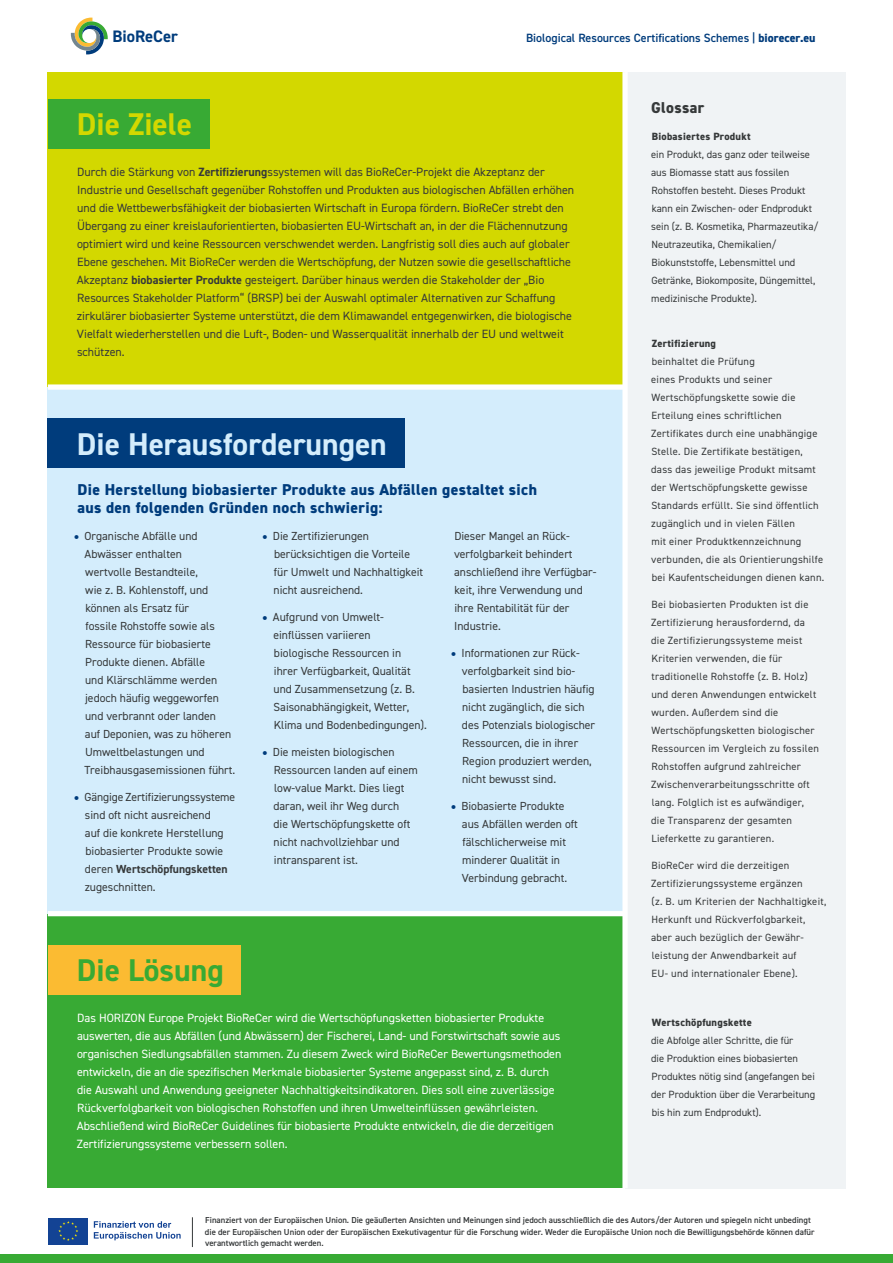
<style>
.page{position:relative;width:893px;height:1263px;background:#fff}
.page>*{position:absolute;margin:0;border:0;box-sizing:border-box;transform-origin:0 0}
.t1{font:700 31.5px "DIN2014";color:#d4edfc}
.t2{font:700 31.5px "DIN2014";color:#38aa34}
.t3{font:700 31.5px "DIN2014";color:#d3d800}
.t4{font:700 16.65px "DIN2014";color:#003c7c}
.t5{font:800 15.75px/18px "DIN2014";letter-spacing:.025em;color:#003c7c}
.t6{font:800 15.75px "DIN2014";letter-spacing:.025em;color:#36393a}
.t7{font:12px/18px "DIN2014";color:#36393a}
.t8{font:12px/18px "DIN2014";color:#fff}
.t9{font:600 12px "DIN2014";color:#003c7c}
.t10{font:11.7px/18px "DIN2014";color:#36393a}
.t11{font:10.5px/18px "DIN2014";letter-spacing:.025em;color:#36393a}
.t12{font:10.5px/18px "DIN2014";color:#36393a}
.t13{font:800 10.5px "DIN2014";letter-spacing:.025em;color:#36393a}
.t14{font:600 8.7px/11.7px "DIN2014";color:#36393a}
.s1{font-weight:800}
.s2{font-weight:700}
.s3{font-size:23.4px;color:#003c7c}
</style>
<div class="page">
<div style="left:48px;top:914px;width:577px;height:274px;background:#38aa34"></div>
<div style="left:48px;top:72px;width:577px;height:315px;background:#d3d800"></div>
<div style="left:48px;top:387px;width:577px;height:527px;background:#d4edfc"></div>
<div style="left:625px;top:72px;width:220px;height:1116px;background:#f0f3f5"></div>
<div style="left:0;top:1254px;width:893px;height:9px;background:#38aa34"></div>
<div style="left:622px;top:72px;width:6px;height:1116px;background:#fff"></div>
<div style="left:48px;top:419px;width:357px;height:49px;background:#003c7c"></div>
<div style="left:48px;top:99px;width:161px;height:50px;background:#38aa34"></div>
<div style="left:48px;top:945px;width:192px;height:50px;background:#fbbb32"></div>
<div style="left:48px;top:384px;width:577px;height:6px;background:#fff"></div>
<div style="left:48px;top:911px;width:577px;height:5px;background:#fff"></div>
<svg style="left:71px;top:18px;width:37px;height:36px"></svg>
<svg style="left:48px;top:1218px;width:40px;height:27px"></svg>
<div style="left:49px;top:1218px;width:39px;height:26px;background:#134394"></div>
<svg style="left:58px;top:1221px;width:20px;height:20px"></svg>
<svg style="left:94px;top:1221px;width:87px;height:19px"></svg>
<hr style="left:192px;top:1217px;width:1px;height:30px;background:#36393a">
<h2 class="t4" style="left:112px;top:25px;width:67px">BioReCer</h2>
<p class="t9" style="left:526px;top:30px;width:291px">Biological Resources Certifications Schemes | <span class="s1">biorecer.eu</span></p>
<h1 class="t3" style="left:77px;top:103px;width:117px">Die Ziele</h1>
<p class="t7" style="left:77px;top:162px;width:499px">Durch die Stärkung von <span class="s2">Zertifizierung</span>ssystemen will das BioReCer-Projekt die Akzeptanz der Industrie und Gesellschaft gegenüber Rohstoffen und Produkten aus biologischen Abfällen erhöhen und die Wettbewerbsfähigkeit der biobasierten Wirtschaft in Europa fördern. BioReCer strebt den Übergang zu einer kreislauforientierten, biobasierten EU-Wirtschaft an, in der die Flächennutzung optimiert wird und keine Ressourcen verschwendet werden. Langfristig soll dies auch auf globaler Ebene geschehen. Mit BioReCer werden die Wertschöpfung, der Nutzen sowie die gesellschaftliche Akzeptanz <span class="s2">biobasierter Produkte</span> gesteigert. Darüber hinaus werden die Stakeholder der „Bio Resources Stakeholder Platform“ (BRSP) bei der Auswahl optimaler Alternativen zur Schaffung zirkulärer biobasierter Systeme unterstützt, die dem Klimawandel entgegenwirken, die biologische Vielfalt wiederherstellen und die Luft-, Boden- und Wasserqualität innerhalb der EU und weltweit schützen.</p>
<h1 class="t1" style="left:77px;top:423px;width:311px">Die Herausforderungen</h1>
<h3 class="t5" style="left:77px;top:481px;width:461px">Die Herstellung biobasierter Produkte aus Abfällen gestaltet sich aus den folgenden Gründen noch schwierig:</h3>
<p class="t10" style="left:84px;top:527px;width:152px;text-indent:-11px"><span class="s3">•</span> Organische Abfälle und<br>Abwässer enthalten<br>wertvolle Bestandteile,<br>wie z. B. Kohlenstoff, und können als Ersatz für<br>fossile Rohstoffe sowie als<br>Ressource für biobasierte<br>Produkte dienen. Abfälle<br>und Klärschlämme werden jedoch häufig weggeworfen und verbrannt oder landen<br>auf Deponien, was zu höheren<br>Umweltbelastungen und<br>Treibhausgasemissionen führt.</p>
<p class="t10" style="left:85px;top:788px;width:152px;text-indent:-12px"><span class="s3">•</span> Gängige Zertifizierungssysteme sind oft nicht ausreichend<br>auf die konkrete Herstellung biobasierter Produkte sowie deren <span class="s2">Wertschöpfungsketten </span>zugeschnitten.</p>
<p class="t10" style="left:454px;top:527px;width:144px">Dieser Mangel an Rück&shy;verfolgbarkeit behindert anschließend ihre Verfügbar&shy;keit, ihre Verwendung und ihre Rentabilität für der<br>Industrie.</p>
<p class="t10" style="left:462px;top:644px;width:135px;text-indent:-12px"><span class="s3">•</span> Informationen zur Rück&shy;verfolgbarkeit sind bio&shy;basierten Industrien häufig nicht zugänglich, die sich des Potenzials biologischer<br>Ressourcen, die in ihrer<br>Region produziert werden, nicht bewusst sind.</p>
<p class="t10" style="left:462px;top:797px;width:117px;text-indent:-12px"><span class="s3">•</span> Biobasierte Produkte aus Abfällen werden oft fälschlicherweise mit minderer Qualität in<br>Verbindung gebracht.</p>
<p class="t10" style="left:274px;top:527px;width:151px;text-indent:-12px"><span class="s3">•</span> Die Zertifizierungen berücksichtigen die Vorteile für Umwelt und Nachhaltigkeit nicht ausreichend.</p>
<p class="t10" style="left:273px;top:608px;width:155px;text-indent:-12px"><span class="s3">•</span> Aufgrund von Umwelt&shy;einflüssen variieren biologische Ressourcen in ihrer Verfügbarkeit, Qualität und Zusammensetzung (z. B.<br>Saisonabhängigkeit, Wetter,<br>Klima und Bodenbedingungen).</p>
<p class="t10" style="left:273px;top:743px;width:146px;text-indent:-12px"><span class="s3">•</span> Die meisten biologischen<br>Ressourcen landen auf einem low-value Markt. Dies liegt daran, weil ihr Weg durch<br>die Wertschöpfungskette oft nicht nachvollziehbar und intransparent ist.</p>
<h1 class="t2" style="left:77px;top:949px;width:148px">Die Lösung</h1>
<p class="t8" style="left:77px;top:1008px;width:486px">Das HORIZON Europe Projekt BioReCer wird die Wertschöpfungsketten biobasierter Produkte auswerten, die aus Abfällen (und Abwässern) der Fischerei, Land- und Forstwirtschaft sowie aus organischen Siedlungsabfällen stammen. Zu diesem Zweck wird BioReCer Bewertungsmethoden entwickeln, die an die spezifischen Merkmale biobasierter Systeme angepasst sind, z. B. durch die Auswahl und Anwendung geeigneter Nachhaltigkeitsindikatoren. Dies soll eine zuverlässige Rückverfolgbarkeit von biologischen Rohstoffen und ihren Umwelteinflüssen gewährleisten.<br>Abschließend wird BioReCer Guidelines für biobasierte Produkte entwickeln, die die derzeitigen Zertifizierungssysteme verbessern sollen.</p>
<h3 class="t6" style="left:651px;top:97px;width:55px">Glossar</h3>
<p class="t13" style="left:652px;top:129px;width:100px">Biobasiertes Produkt</p>
<p class="t12" style="left:651px;top:145px;width:169px">ein Produkt, das ganz oder teilweise aus Biomasse statt aus fossilen Rohstoffen besteht. Dieses Produkt kann ein Zwischen- oder Endprodukt sein (z. B. Kosmetika, Pharmazeutika/ Neutrazeutika, Chemikalien/ Biokunststoffe, Lebensmittel und Getränke, Biokomposite, Düngemittel, medizinische Produkte).</p>
<p class="t13" style="left:652px;top:336px;width:66px">Zertifizierung</p>
<p class="t11" style="left:651px;top:352px;width:175px">beinhaltet die Prüfung<br>eines Produkts und seiner Wertschöpfungskette sowie die Erteilung eines schriftlichen Zertifikates durch eine unabhängige Stelle. Die Zertifikate bestätigen, dass das jeweilige Produkt mitsamt der Wertschöpfungskette gewisse Standards erfüllt. Sie sind öffentlich zugänglich und in vielen Fällen<br>mit einer Produktkennzeichnung verbunden, die als Orientierungshilfe bei Kaufentscheidungen dienen kann.</p>
<p class="t11" style="left:651px;top:595px;width:169px">Bei biobasierten Produkten ist die Zertifizierung herausfordernd, da die Zertifizierungssysteme meist Kriterien verwenden, die für traditionelle Rohstoffe (z. B. Holz) und deren Anwendungen entwickelt wurden. Außerdem sind die Wertschöpfungsketten biologischer Ressourcen im Vergleich zu fossilen Rohstoffen aufgrund zahlreicher Zwischenverarbeitungsschritte oft lang. Folglich ist es aufwändiger, die Transparenz der gesamten Lieferkette zu garantieren.</p>
<p class="t11" style="left:651px;top:856px;width:177px">BioReCer wird die derzeitigen Zertifizierungssysteme ergänzen<br>(z. B. um Kriterien der Nachhaltigkeit, Herkunft und Rückverfolgbarkeit, aber auch bezüglich der Gewähr&shy;leistung der Anwendbarkeit auf<br>EU- und internationaler Ebene).</p>
<p class="t13" style="left:652px;top:1015px;width:102px">Wertschöpfungskette</p>
<p class="t12" style="left:651px;top:1031px;width:166px">die Abfolge aller Schritte, die für<br>die Produktion eines biobasierten Produktes nötig sind (angefangen bei der Produktion über die Verarbeitung bis hin zum Endprodukt).</p>
<p class="t14" style="left:205px;top:1214px;width:611px">Finanziert von der Europäischen Union. Die geäußerten Ansichten und Meinungen sind jedoch ausschließlich die des Autors/der Autoren und spiegeln nicht unbedingt die der Europäischen Union oder der Europäischen Exekutivagentur für die Forschung wider. Weder die Europäische Union noch die Bewilligungsbehörde können dafür verantwortlich gemacht werden.</p>
</div>
